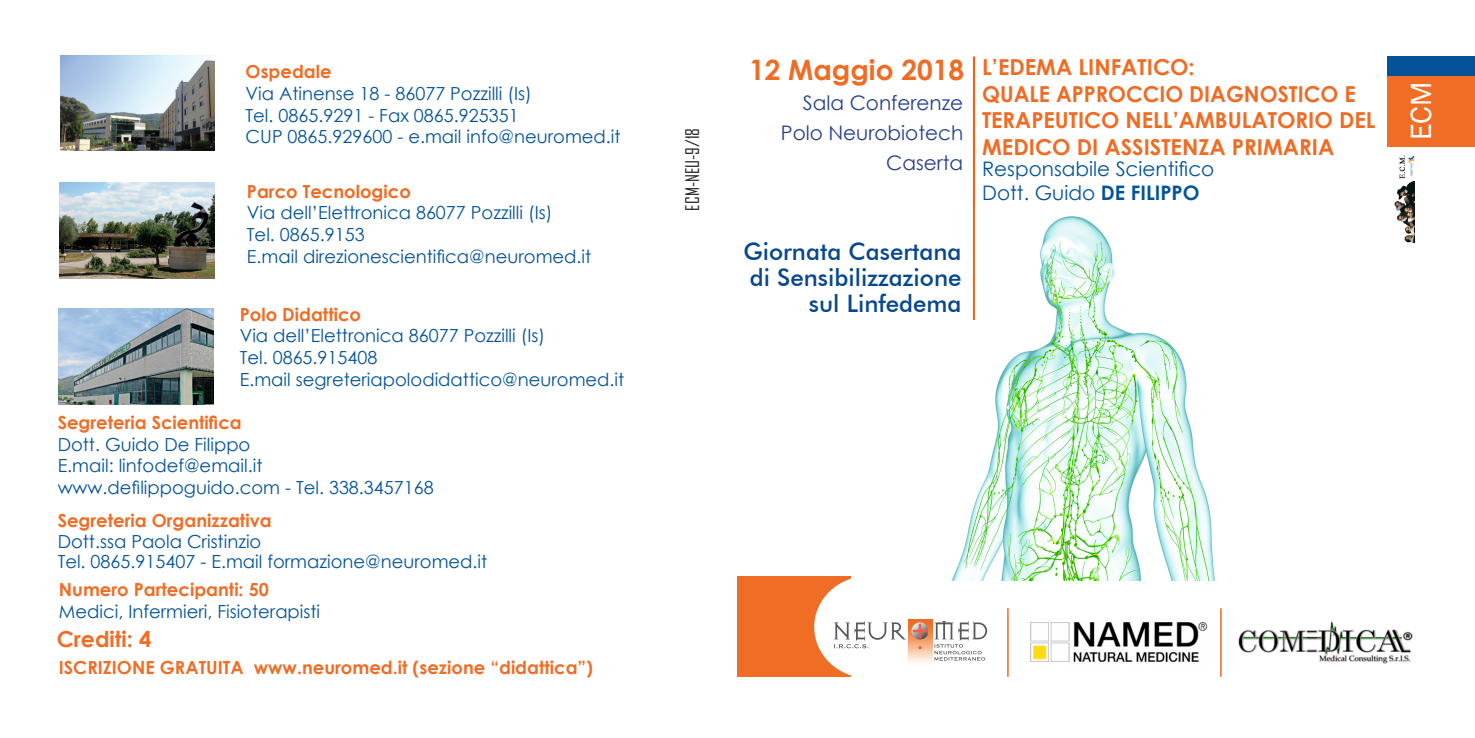
<style>
.page{position:relative;width:1475px;height:738px;background:#fff}
.page>*{position:absolute;margin:0;border:0;box-sizing:border-box;transform-origin:0 0}
.t1{font:30px "Franklin Gothic";color:#fff}
.t2{font:700 28px "Century Gothic";color:#ef6c25}
.t3{font:500 24px "Futura BT";color:#06478f}
.t4{font:700 22px/26.4px "Century Gothic";color:#ef6c25}
.t5{font:700 22px "Century Gothic";color:#f06d26}
.t6{font:20px/24px "Century Gothic";color:#045399}
.t7{font:20px/30px "Century Gothic";color:#253f8e;text-align:right}
.t8{font:18px/21.6px "Century Gothic";color:#045399}
.t9{font:700 18px "Century Gothic";color:#f06d26}
.t10{font:18px "Agency FB";color:#231f20}
.s1{font-weight:700;color:#ef6c25}
.s2{font-weight:700;color:#f06d26}
.s3{font-weight:700}
</style>
<div class="page">
<img style="left:952px;top:201px;width:263px;height:379px">
<div style="left:1387px;top:57px;width:87px;height:89px;background:#045399"></div>
<div style="left:1387px;top:76px;width:87px;height:70px;background:#f06d26"></div>
<hr style="left:973px;top:56px;width:1px;height:149px;background:#ef6c25">
<div style="left:737px;top:575px;width:113px;height:101px;background:#f06d26"></div>
<div style="left:814px;top:575px;width:110px;height:102px;background:#fff;border-radius:50%"></div>
<img style="left:908px;top:619px;width:24px;height:44px">
<svg style="left:911px;top:622px;width:16px;height:17px"></svg>
<svg style="left:834px;top:621px;width:71px;height:26px"></svg>
<svg style="left:934px;top:621px;width:52px;height:39px"></svg>
<hr style="left:1006px;top:607px;width:2px;height:69px;background:#ef6c25">
<img style="left:60px;top:56px;width:155px;height:95px">
<img style="left:60px;top:183px;width:155px;height:95px">
<img style="left:59px;top:308px;width:155px;height:96px">
<img style="left:1394px;top:155px;width:19px;height:87px">
<img style="left:1030px;top:622px;width:178px;height:40px">
<hr style="left:1219px;top:607px;width:2px;height:69px;background:#ef6c25">
<img style="left:1238px;top:621px;width:174px;height:42px">
<hr style="left:972px;top:57px;width:2px;height:263px;background:#e96512">
<p class="t8" style="left:245px;top:61px;width:376px"><span class="s1">Ospedale<br></span>Via Atinense 18 - 86077 Pozzilli (Is)<br>Tel. 0865.9291 - Fax 0865.925351<br>CUP 0865.929600 - e.mail info@neuromed.it</p>
<p class="t8" style="left:247px;top:180px;width:346px"><span class="s1">Parco Tecnologico<br></span>Via dell’Elettronica 86077 Pozzilli (Is)<br>Tel. 0865.9153<br>E.mail direzionescientifica@neuromed.it</p>
<p class="t8" style="left:240px;top:303px;width:386px"><span class="s1">Polo Didattico<br></span>Via dell’Elettronica 86077 Pozzilli (Is)<br>Tel. 0865.915408<br>E.mail segreteriapolodidattico@neuromed.it</p>
<p class="t8" style="left:58px;top:411px;width:377px"><span class="s2">Segreteria Scientifica<br></span>Dott. Guido De Filippo<br>E.mail: linfodef@email.it www.defilippoguido.com - Tel. 338.3457168</p>
<p class="t8" style="left:58px;top:510px;width:431px;line-height:20.4px"><span class="s2">Segreteria Organizzativa<br></span>Dott.ssa Paola Cristinzio<br>Tel. 0865.915407 - E.mail formazione@neuromed.it</p>
<p class="t9" style="left:59px;top:575px;width:211px">Numero Partecipanti: 50</p>
<p class="t8" style="left:59px;top:599px;width:263px">Medici, Infermieri, Fisioterapisti</p>
<p class="t5" style="left:57px;top:621px;width:96px">Crediti: 4</p>
<p class="t9" style="left:59px;top:653px;width:535px">ISCRIZIONE GRATUITA www.neuromed.it (sezione “didattica”)</p>
<p class="t10" style="left:681px;top:210px;width:84px;rotate:-90deg">ECM-NEU-9/18</p>
<p class="t2" style="left:749px;top:48px;width:217px">12 Maggio 2018</p>
<p class="t7" style="left:780px;top:88px;width:184px">Sala Conferenze<br>Polo Neurobiotech<br>Caserta</p>
<p class="t1" style="left:1401px;top:140px;width:60px;rotate:-90deg">ECM</p>
<p class="t4" style="left:982px;top:53px;width:395px">L’EDEMA LINFATICO:<br>QUALE APPROCCIO DIAGNOSTICO E<br>TERAPEUTICO NELL’AMBULATORIO DEL<br>MEDICO DI ASSISTENZA PRIMARIA</p>
<p class="t6" style="left:982px;top:156px;width:234px">Responsabile Scientifico<br>Dott. Guido <span class="s3">DE FILIPPO</span></p>
<p class="t3" style="left:743px;top:237px;width:219px">Giornata Casertana</p>
<p class="t3" style="left:749px;top:263px;width:213px">di Sensibilizzazione</p>
<p class="t3" style="left:808px;top:289px;width:154px">sul Linfedema</p>
</div>
